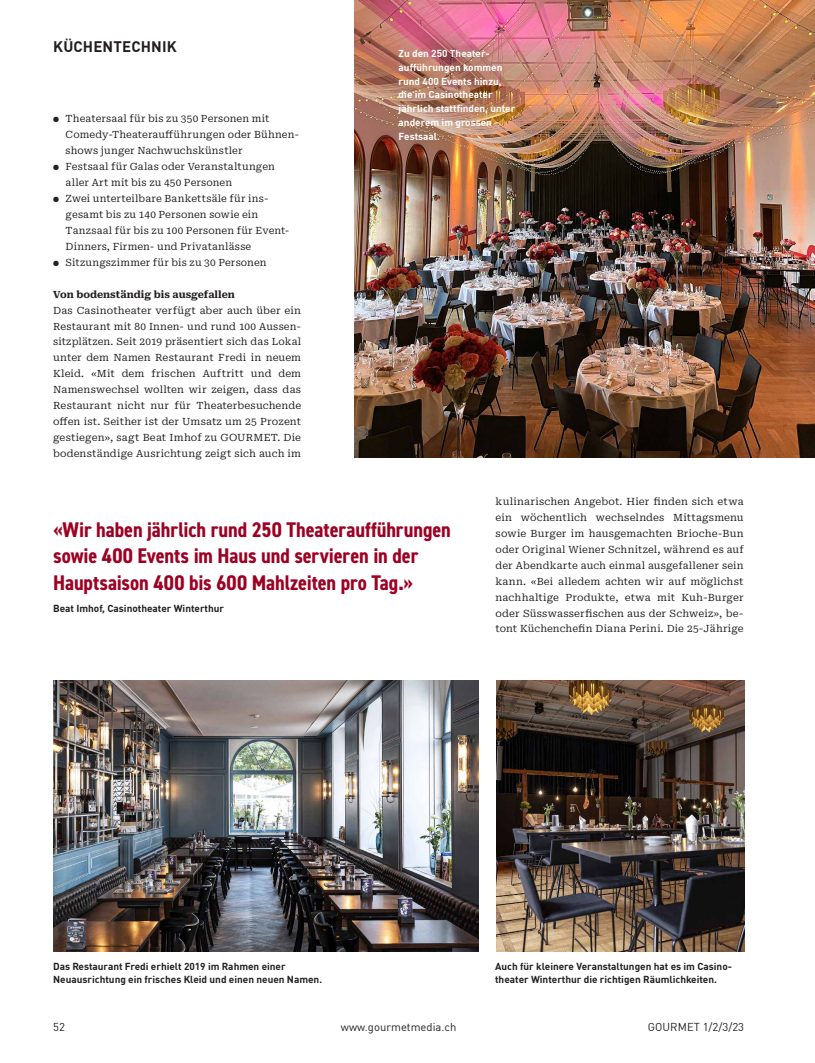
<style>
.page{position:relative;width:815px;height:1063px;background:#fff}
.page>*{position:absolute;margin:0;border:0;box-sizing:border-box;transform-origin:0 0}
.t1{font:700 condensed 21.25px/26.2px "DIN2014";letter-spacing:-.005em;color:#9d0023}
.t2{font:700 15px "DINOT";letter-spacing:.01em;color:#231f20}
.t3{font:11.25px "DINOT";color:#231f20}
.t4{font:10px/16px "Roboto Serif";letter-spacing:.015em;color:#231f20}
.t5{font:700 10px/13.8px "DINOT";color:#231f20}
.t6{font:700 10px/13.8px "DINOT";color:#fff}
.t7{font:700 10px "Roboto Serif";color:#231f20}
</style>
<div class="page">
<img style="left:496px;top:680px;width:248px;height:271px">
<img style="left:53px;top:680px;width:425px;height:271px">
<img style="left:354px;top:0;width:461px;height:457px">
<h2 class="t2" style="left:53px;top:35px;width:125px">KÜCHENTECHNIK</h2>
<p class="t4" style="left:66px;top:110px;width:235px;text-indent:-13px">● Theatersaal für bis zu 350 Personen mit<br>Comedy-Theateraufführungen oder Bühnen&shy;shows junger Nachwuchskünstler</p>
<p class="t4" style="left:66px;top:158px;width:211px;text-indent:-13px">● Festsaal für Galas oder Veranstaltungen aller Art mit bis zu 450 Personen</p>
<p class="t4" style="left:66px;top:190px;width:225px;text-indent:-13px">● Zwei unterteilbare Bankettsäle für ins&shy;gesamt bis zu 140 Personen sowie ein Tanzsaal für bis zu 100 Personen für Event-Dinners, Firmen- und Privatanlässe</p>
<p class="t4" style="left:53px;top:254px;width:215px">● Sitzungszimmer für bis zu 30 Personen</p>
<p class="t7" style="left:53px;top:286px;width:183px">Von bodenständig bis ausgefallen</p>
<p class="t4" style="left:53px;top:301px;width:250px;text-align:justify">Das Casinotheater verfügt aber auch über ein Restaurant mit 80 Innen- und rund 100 Aussen&shy;sitzplätzen. Seit 2019 präsentiert sich das Lokal unter dem Namen Restaurant Fredi in neuem Kleid. «Mit dem frischen Auftritt und dem Namenswechsel wollten wir zeigen, dass das Restaurant nicht nur für Theaterbesuchende offen ist. Seither ist der Umsatz um 25 Prozent gestiegen», sagt Beat Imhof zu GOURMET. Die bodenständige Ausrichtung zeigt sich auch im</p>
<p class="t6" style="left:399px;top:46px;width:118px">Zu den 250 Theater&shy;aufführungen kommen rund 400 Events hinzu, die im Casinotheater jährlich stattfinden, unter anderem im grossen<br>Festsaal.</p>
<h1 class="t1" style="left:53px;top:517px;width:399px">«Wir haben jährlich rund 250 Theateraufführungen sowie 400 Events im Haus und servieren in der<br>Hauptsaison 400 bis 600 Mahlzeiten pro Tag.»</h1>
<p class="t5" style="left:53px;top:601px;width:173px">Beat Imhof, Casinotheater Winterthur</p>
<p class="t4" style="left:496px;top:493px;width:250px;text-align:justify">kulinarischen Angebot. Hier finden sich etwa ein wöchentlich wechselndes Mittagsmenu sowie Burger im hausgemachten Brioche-Bun oder Original Wiener Schnitzel, während es auf der Abendkarte auch einmal ausgefallener sein kann. «Bei alledem achten wir auf möglichst nachhaltige Produkte, etwa mit Kuh-Burger oder Süsswasserfischen aus der Schweiz», be&shy;tont Küchenchefin Diana Perini. Die 25-Jährige</p>
<p class="t5" style="left:53px;top:958px;width:271px">Das Restaurant Fredi erhielt 2019 im Rahmen einer<br>Neuausrichtung ein frisches Kleid und einen neuen Namen.</p>
<p class="t5" style="left:495px;top:958px;width:238px">Auch für kleinere Veranstaltungen hat es im Casino&shy;theater Winterthur die richtigen Räumlichkeiten.</p>
<p class="t3" style="left:53px;top:1018px;width:13px">52</p>
<p class="t3" style="left:341px;top:1018px;width:117px">www.gourmetmedia.ch</p>
<p class="t3" style="left:648px;top:1018px;width:98px">GOURMET 1/2/3/23</p>
</div>
